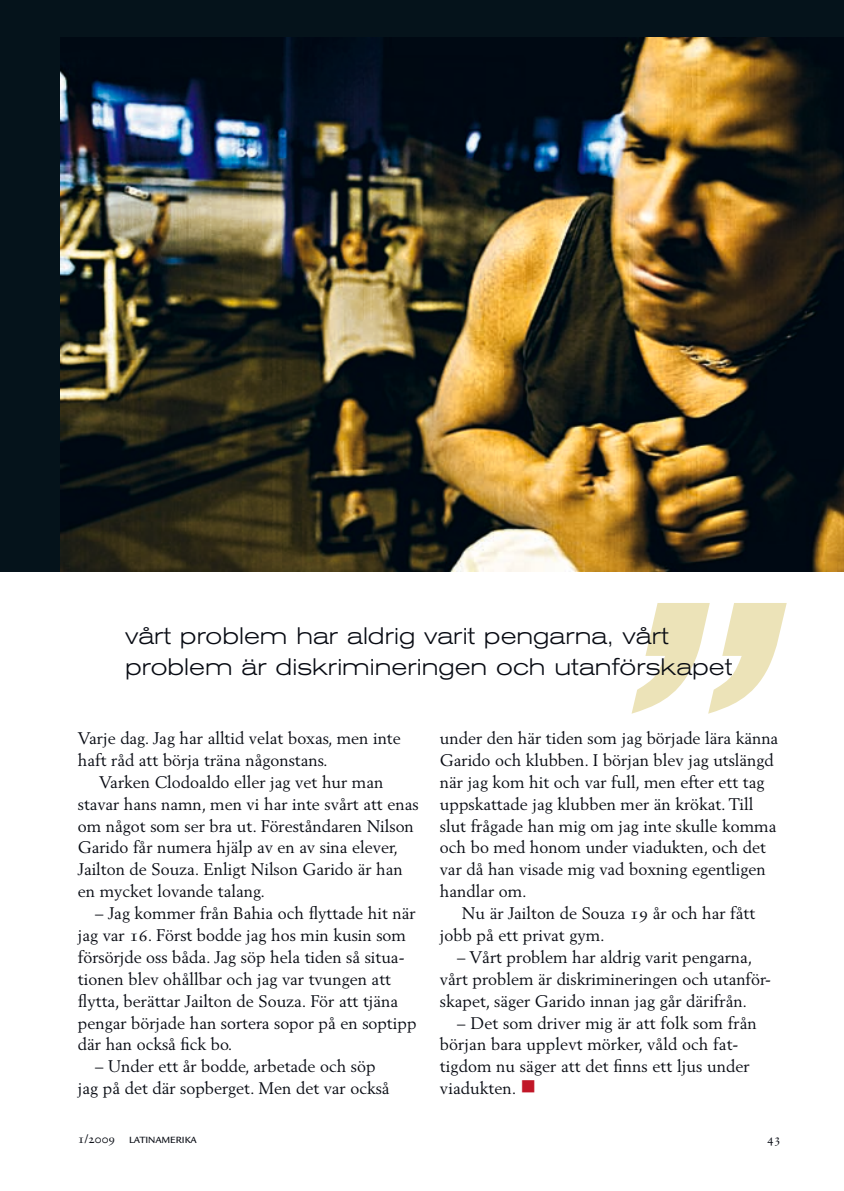
<style>
.page{position:relative;width:844px;height:1191px;background:#fff}
.page>*{position:absolute;margin:0;border:0;box-sizing:border-box;transform-origin:0 0}
.t1{font:italic 700 328.3px "Akzidenz Grotesk BE";color:#ece3b8}
.t2{font:300 expanded 23.62px/31.5px "Akzidenz Grotesk BE";color:#080b13}
.t3{font:16.62px/21.9px "Berling";color:#080b13}
.t4{font:12.25px "Sabon Roman SC";color:#080b13}
.t5{font:500 9.8px "Legacy Sans";color:#080b13}
.s1{font-family:"Sabon Roman SC"}
.s2{color:#c11627}
.s3{font-family:"Sabon Roman SC";font-weight:400;font-size:12.25px}
</style>
<div class="page">
<div style="left:0;top:0;width:843px;height:87px;background:#05131b"></div>
<div style="left:0;top:37px;width:181px;height:534px;background:#05131b"></div>
<img style="left:60px;top:37px;width:783px;height:534px">
<h1 class="t1" style="left:612px;top:524px;width:159px">”</h1>
<h2 class="t2" style="left:125px;top:620px;width:608px">vårt problem har aldrig varit pengarna, vårt problem är diskrimineringen och utanförskapet</h2>
<p class="t3" style="left:78px;top:727px;width:324px">Varje dag. Jag har alltid velat boxas, men inte haft råd att börja träna någonstans.</p>
<p class="t3" style="left:78px;top:771px;width:342px;text-indent:21px">Varken Clodoaldo eller jag vet hur man stavar hans namn, men vi har inte svårt att enas om något som ser bra ut. Föreståndaren Nilson Garido får numera hjälp av en av sina elever, Jailton de Souza. Enligt Nilson Garido är han en mycket lovande talang.</p>
<p class="t3" style="left:78px;top:902px;width:340px;text-indent:17px">– Jag kommer från Bahia och flyttade hit när jag var <span class="s1">16</span>. Först bodde jag hos min kusin som försörjde oss båda. Jag söp hela tiden så situa&shy;tionen blev ohållbar och jag var tvungen att flytta, berättar Jailton de Souza. För att tjäna pengar började han sortera sopor på en soptipp där han också fick bo.</p>
<p class="t3" style="left:78px;top:1055px;width:313px;text-align:center">– Under ett år bodde, arbetade och söp<br>jag på det där sopberget. Men det var också</p>
<p class="t3" style="left:440px;top:727px;width:340px">under den här tiden som jag började lära känna Garido och klubben. I början blev jag utslängd när jag kom hit och var full, men efter ett tag uppskattade jag klubben mer än krökat. Till slut frågade han mig om jag inte skulle komma och bo med honom under viadukten, och det var då han visade mig vad boxning egentligen handlar om.</p>
<p class="t3" style="left:440px;top:902px;width:317px;text-indent:22px">Nu är Jailton de Souza <span class="s1">19</span> år och har fått jobb på ett privat gym.</p>
<p class="t3" style="left:440px;top:946px;width:332px;text-indent:17px">– Vårt problem har aldrig varit pengarna, vårt problem är diskrimineringen och utanför&shy;skapet, säger Garido innan jag går därifrån.</p>
<p class="t3" style="left:440px;top:1011px;width:318px;text-indent:17px">– Det som driver mig är att folk som från början bara upplevt mörker, våld och fat&shy;tigdom nu säger att det finns ett ljus under viadukten. <span class="s2">■</span></p>
<p class="t5" style="left:78px;top:1134px;width:120px"><span class="s3">1/2009</span> LATINAMERIKA</p>
<p class="t4" style="left:767px;top:1131px;width:15px">43</p>
</div>
